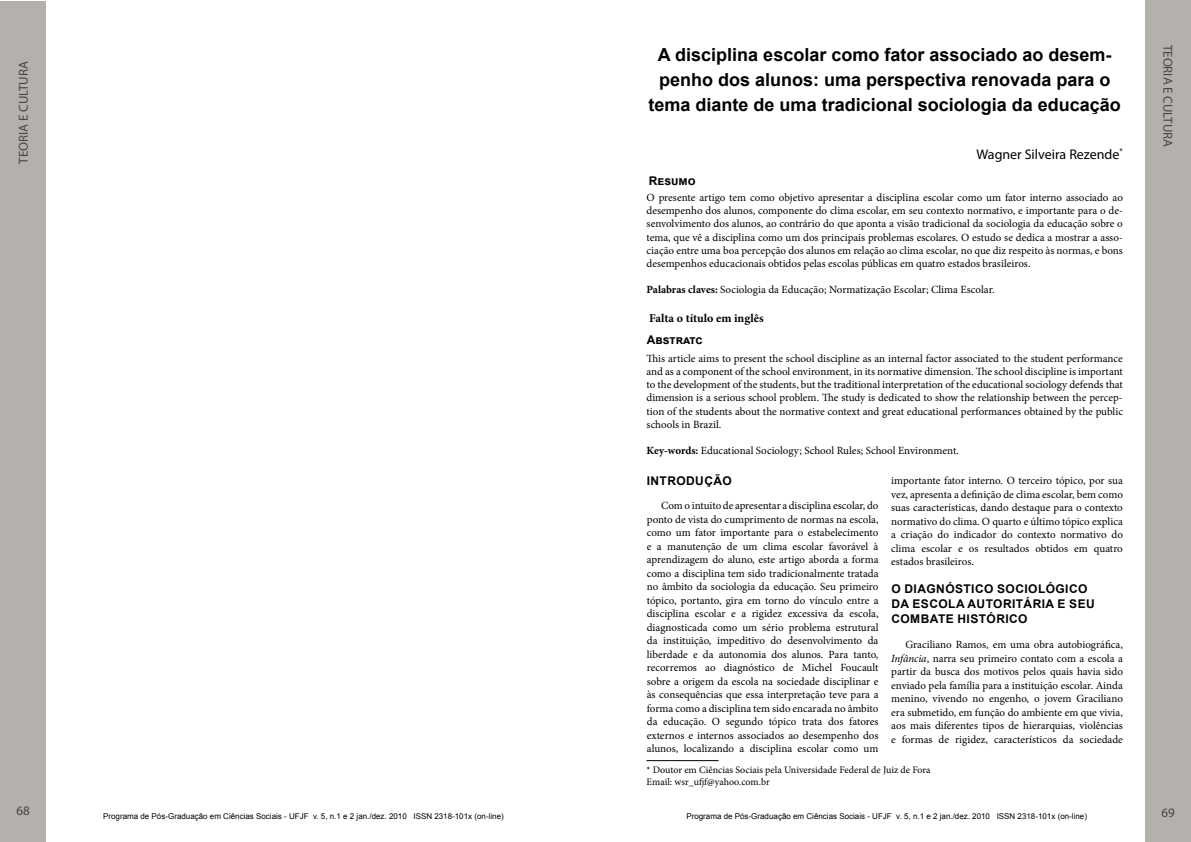
<style>
.page{position:relative;width:1191px;height:842px;background:#fff}
.page>*{position:absolute;margin:0;border:0;box-sizing:border-box;transform-origin:0 0}
.t1{font:700 18px/25px "Arial";color:#000;text-align:center}
.t2{font:14px "Myriad Pro";color:#000}
.t3{font:13px "Myriad Pro";color:#464547}
.t4{font:700 12px/15px "Arial";letter-spacing:.035em;color:#000}
.t5{font:700 12px "Minion Pro";color:#000}
.t6{font:700 12px "Arial";color:#000}
.t7{font:11px/13.5px "Minion Pro";color:#000;text-align:justify}
.t8{font:10px/12px "Minion Pro";color:#000}
.t9{font:8px "Arial";color:#000}
.s1{font-weight:700}
.s2{font-style:italic}
</style>
<div class="page">
<div style="left:0;top:0;width:46px;height:842px;background:#b4b1ad"></div>
<div style="left:1145px;top:0;width:46px;height:842px;background:#b4b1ad"></div>
<hr style="left:646px;top:760px;width:72px;height:1px;background:#000">
<p class="t3" style="left:16px;top:164px;width:104px;rotate:-90deg">TEORIA E CULTURA</p>
<p class="t3" style="left:17px;top:803px;width:15px">68</p>
<h1 class="t1" style="left:648px;top:42px;width:474px">A disciplina escolar como fator associado ao desem&shy;penho dos alunos: uma perspectiva renovada para o tema diante de uma tradicional sociologia da educação</h1>
<p class="t2" style="left:976px;top:146px;width:148px">Wagner Silveira Rezende<sup>*</sup></p>
<p class="t4" style="left:649px;top:173px;width:48px">Resumo</p>
<p class="t7" style="left:646px;top:191px;width:478px;line-height:13.2px">O presente artigo tem como objetivo apresentar a disciplina escolar como um fator interno associado ao desempenho dos alunos, componente do clima escolar, em seu contexto normativo, e importante para o de&shy;senvolvimento dos alunos, ao contrário do que aponta a visão tradicional da sociologia da educação sobre o tema, que vê a disciplina como um dos principais problemas escolares. O estudo se dedica a mostrar a asso&shy;ciação entre uma boa percepção dos alunos em relação ao clima escolar, no que diz respeito às normas, e bons desempenhos educacionais obtidos pelas escolas públicas em quatro estados brasileiros.</p>
<p class="t7" style="left:646px;top:283px;width:349px"><span class="s1">Palabras claves:</span> Sociologia da Educação; Normatização Escolar; Clima Escolar.</p>
<p class="t5" style="left:649px;top:310px;width:116px">Falta o título em inglês</p>
<p class="t7" style="left:646px;top:352px;width:478px;line-height:13.2px">This article aims to present the school discipline as an internal factor associated to the student performance and as a component of the school environment, in its normative dimension. The school discipline is important to the development of the students, but the traditional interpretation of the educational sociology defends that dimension is a serious school problem. The study is dedicated to show the relationship between the percep&shy;tion of the students about the normative context and great educational performances obtained by the public schools in Brazil.</p>
<p class="t7" style="left:646px;top:444px;width:314px"><span class="s1">Key-words:</span> Educational Sociology; School Rules; School Environment.</p>
<p class="t6" style="left:647px;top:331px;width:57px">Abstratc</p>
<p class="t4" style="left:647px;top:473px;width:87px">Introdução</p>
<p class="t7" style="left:647px;top:499px;width:233px;text-indent:14px">Com o intuito de apresentar a disciplina escolar, do ponto de vista do cumprimento de normas na escola, como um fator importante para o estabelecimento e a manutenção de um clima escolar favorável à aprendizagem do aluno, este artigo aborda a forma como a disciplina tem sido tradicionalmente tratada no âmbito da sociologia da educação. Seu primeiro tópico, portanto, gira em torno do vínculo entre a disciplina escolar e a rigidez excessiva da escola, diagnosticada como um sério problema estrutural da instituição, impeditivo do desenvolvimento da liberdade e da autonomia dos alunos. Para tanto, recorremos ao diagnóstico de Michel Foucault sobre a origem da escola na sociedade disciplinar e às consequências que essa interpretação teve para a forma como a disciplina tem sido encarada no âmbito da educação. O segundo tópico trata dos fatores externos e internos associados ao desempenho dos alunos, localizando a disciplina escolar como um</p>
<p class="t7" style="left:891px;top:474px;width:233px">importante fator interno. O terceiro tópico, por sua vez, apresenta a definição de clima escolar, bem como suas características, dando destaque para o contexto normativo do clima. O quarto e último tópico explica a criação do indicador do contexto normativo do clima escolar e os resultados obtidos em quatro estados brasileiros.</p>
<p class="t4" style="left:891px;top:581px;width:205px">O diagnóstico sociológico da escola autoritária e seu combate histórico</p>
<p class="t7" style="left:891px;top:638px;width:233px;text-indent:14px">Graciliano Ramos, em uma obra autobiográfica, <span class="s2">Infância</span>, narra seu primeiro contato com a escola a partir da busca dos motivos pelos quais havia sido enviado pela família para a instituição escolar. Ainda menino, vivendo no engenho, o jovem Graciliano era submetido, em função do ambiente em que vivia, aos mais diferentes tipos de hierarquias, violências e formas de rigidez, característicos da sociedade</p>
<p class="t8" style="left:646px;top:763px;width:285px">* Doutor em Ciências Sociais pela Universidade Federal de Juiz de Fora<br>Email: wsr_ufjf@yahoo.com.br</p>
<p class="t9" style="left:103px;top:811px;width:402px">Programa de Pós-Graduação em Ciências Sociais - UFJF v. 5, n.1 e 2 jan./dez. 2010 ISSN 2318-101x (on-line)</p>
<p class="t9" style="left:686px;top:811px;width:402px">Programa de Pós-Graduação em Ciências Sociais - UFJF v. 5, n.1 e 2 jan./dez. 2010 ISSN 2318-101x (on-line)</p>
<p class="t3" style="left:1175px;top:45px;width:104px;rotate:90deg">TEORIA E CULTURA</p>
<p class="t3" style="left:1161px;top:804px;width:15px">69</p>
</div>
